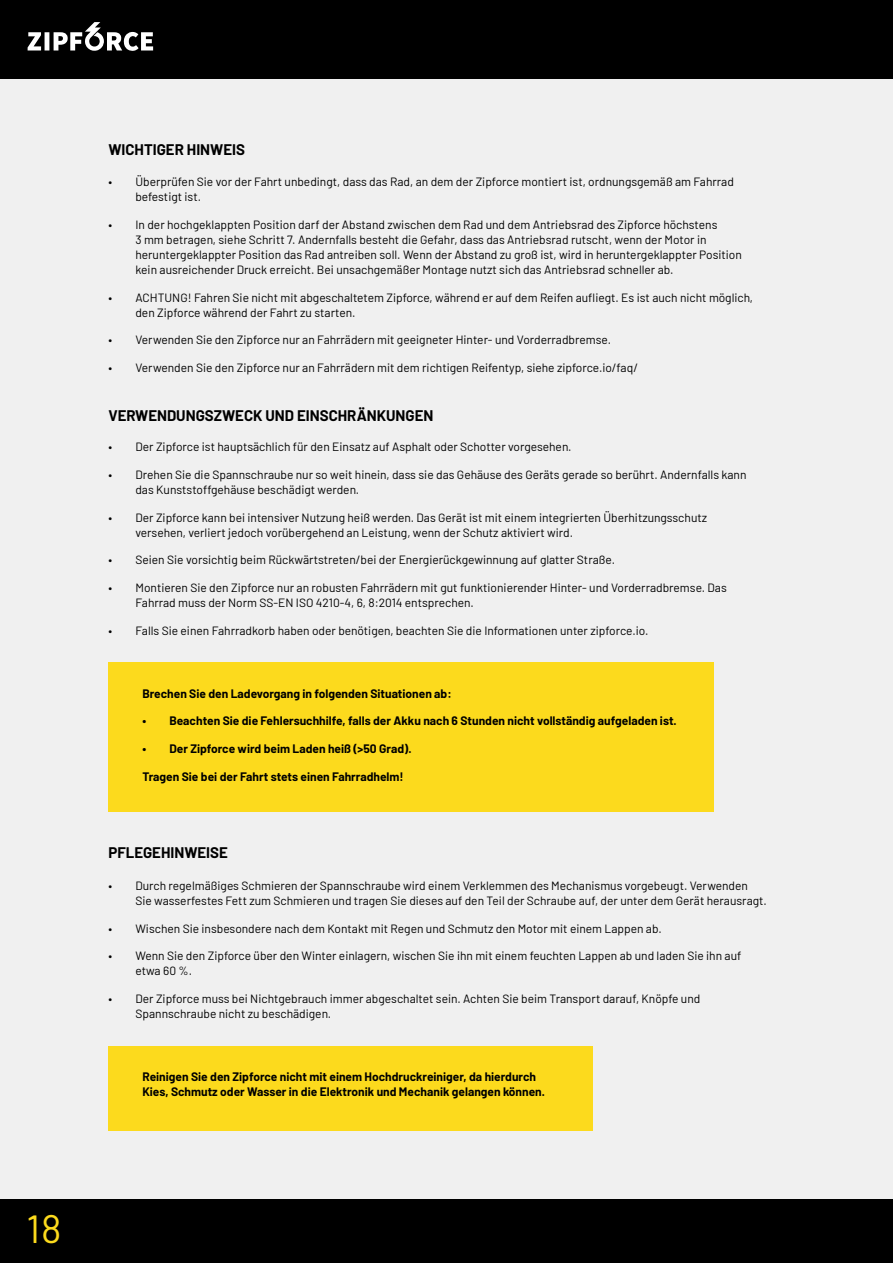
<style>
.page{position:relative;width:893px;height:1263px;background:#f0f0f0}
.page>*{position:absolute;margin:0;border:0;box-sizing:border-box;transform-origin:0 0}
.t1{font:39.15px "Barlow";color:#fcda1d}
.Små_rubriker{font:700 15px "Barlow";color:#000}
.t2{font:12px/15px "Barlow";color:#000}
.t3{font:700 12px/15px "Barlow";color:#000}
</style>
<div class="page">
<div style="left:0;top:1199px;width:893px;height:64px;background:#000"></div>
<div style="left:0;top:0;width:893px;height:78px;background:#000"></div>
<svg style="left:28px;top:22px;width:125px;height:29px"></svg>
<div style="left:108px;top:662px;width:606px;height:149px;background:#fcda1d"></div>
<div style="left:108px;top:1046px;width:484px;height:85px;background:#fcda1d"></div>
<h1 class="t1" style="left:27px;top:1201px;width:37px">18</h1>
<p class="Små_rubriker" style="left:108px;top:139px;width:138px">WICHTIGER HINWEIS</p>
<p class="t2" style="left:135px;top:173px;width:600px;text-indent:-27px">• Überprüfen Sie vor der Fahrt unbedingt, dass das Rad, an dem der Zipforce montiert ist, ordnungsgemäß am Fahrrad befestigt ist.</p>
<p class="t2" style="left:135px;top:216px;width:608px;text-indent:-27px">• In der hochgeklappten Position darf der Abstand zwischen dem Rad und dem Antriebsrad des Zipforce höchstens<br>3 mm betragen, siehe Schritt 7. Andernfalls besteht die Gefahr, dass das Antriebsrad rutscht, wenn der Motor in heruntergeklappter Position das Rad antreiben soll. Wenn der Abstand zu groß ist, wird in heruntergeklappter Position kein ausreichender Druck erreicht. Bei unsachgemäßer Montage nutzt sich das Antriebsrad schneller ab.</p>
<p class="t2" style="left:135px;top:289px;width:619px;text-indent:-27px">• ACHTUNG! Fahren Sie nicht mit abgeschaltetem Zipforce, während er auf dem Reifen aufliegt. Es ist auch nicht möglich, den Zipforce während der Fahrt zu starten.</p>
<p class="t2" style="left:108px;top:332px;width:504px">• Verwenden Sie den Zipforce nur an Fahrrädern mit geeigneter Hinter- und Vorderradbremse.</p>
<p class="t2" style="left:108px;top:359px;width:531px">• Verwenden Sie den Zipforce nur an Fahrrädern mit dem richtigen Reifentyp, siehe zipforce.io/faq/</p>
<p class="Små_rubriker" style="left:108px;top:404px;width:326px">VERWENDUNGSZWECK UND EINSCHRÄNKUNGEN</p>
<p class="t2" style="left:108px;top:438px;width:465px">• Der Zipforce ist hauptsächlich für den Einsatz auf Asphalt oder Schotter vorgesehen.</p>
<p class="t2" style="left:135px;top:466px;width:613px;text-indent:-27px">• Drehen Sie die Spannschraube nur so weit hinein, dass sie das Gehäuse des Geräts gerade so berührt. Andernfalls kann das Kunststoffgehäuse beschädigt werden.</p>
<p class="t2" style="left:135px;top:509px;width:573px;text-indent:-27px">• Der Zipforce kann bei intensiver Nutzung heiß werden. Das Gerät ist mit einem integrierten Überhitzungsschutz versehen, verliert jedoch vorübergehend an Leistung, wenn der Schutz aktiviert wird.</p>
<p class="t2" style="left:108px;top:552px;width:508px">• Seien Sie vorsichtig beim Rückwärtstreten/bei der Energierückgewinnung auf glatter Straße.</p>
<p class="t2" style="left:135px;top:579px;width:593px;text-indent:-27px">• Montieren Sie den Zipforce nur an robusten Fahrrädern mit gut funktionierender Hinter- und Vorderradbremse. Das<br>Fahrrad muss der Norm SS-EN ISO 4210-4, 6, 8:2014 entsprechen.</p>
<p class="t2" style="left:108px;top:622px;width:542px">• Falls Sie einen Fahrradkorb haben oder benötigen, beachten Sie die Informationen unter zipforce.io.</p>
<p class="t3" style="left:142px;top:685px;width:311px">Brechen Sie den Ladevorgang in folgenden Situationen ab:</p>
<p class="t3" style="left:142px;top:712px;width:536px">• Beachten Sie die Fehlersuchhilfe, falls der Akku nach 6 Stunden nicht vollständig aufgeladen ist.</p>
<p class="t3" style="left:142px;top:740px;width:271px">• Der Zipforce wird beim Laden heiß (&gt;50 Grad).</p>
<p class="t3" style="left:142px;top:768px;width:263px">Tragen Sie bei der Fahrt stets einen Fahrradhelm!</p>
<p class="Små_rubriker" style="left:108px;top:841px;width:121px">PFLEGEHINWEISE</p>
<p class="t2" style="left:135px;top:877px;width:633px;text-indent:-27px">• Durch regelmäßiges Schmieren der Spannschraube wird einem Verklemmen des Mechanismus vorgebeugt. Verwenden<br>Sie wasserfestes Fett zum Schmieren und tragen Sie dieses auf den Teil der Schraube auf, der unter dem Gerät herausragt.</p>
<p class="t2" style="left:108px;top:920px;width:555px">• Wischen Sie insbesondere nach dem Kontakt mit Regen und Schmutz den Motor mit einem Lappen ab.</p>
<p class="t2" style="left:135px;top:947px;width:607px;text-indent:-27px">• Wenn Sie den Zipforce über den Winter einlagern, wischen Sie ihn mit einem feuchten Lappen ab und laden Sie ihn auf etwa 60 %.</p>
<p class="t2" style="left:135px;top:990px;width:566px;text-indent:-27px">• Der Zipforce muss bei Nichtgebrauch immer abgeschaltet sein. Achten Sie beim Transport darauf, Knöpfe und<br>Spannschraube nicht zu beschädigen.</p>
<p class="t3" style="left:142px;top:1068px;width:404px">Reinigen Sie den Zipforce nicht mit einem Hochdruckreiniger, da hierdurch<br>Kies, Schmutz oder Wasser in die Elektronik und Mechanik gelangen können.</p>
</div>
